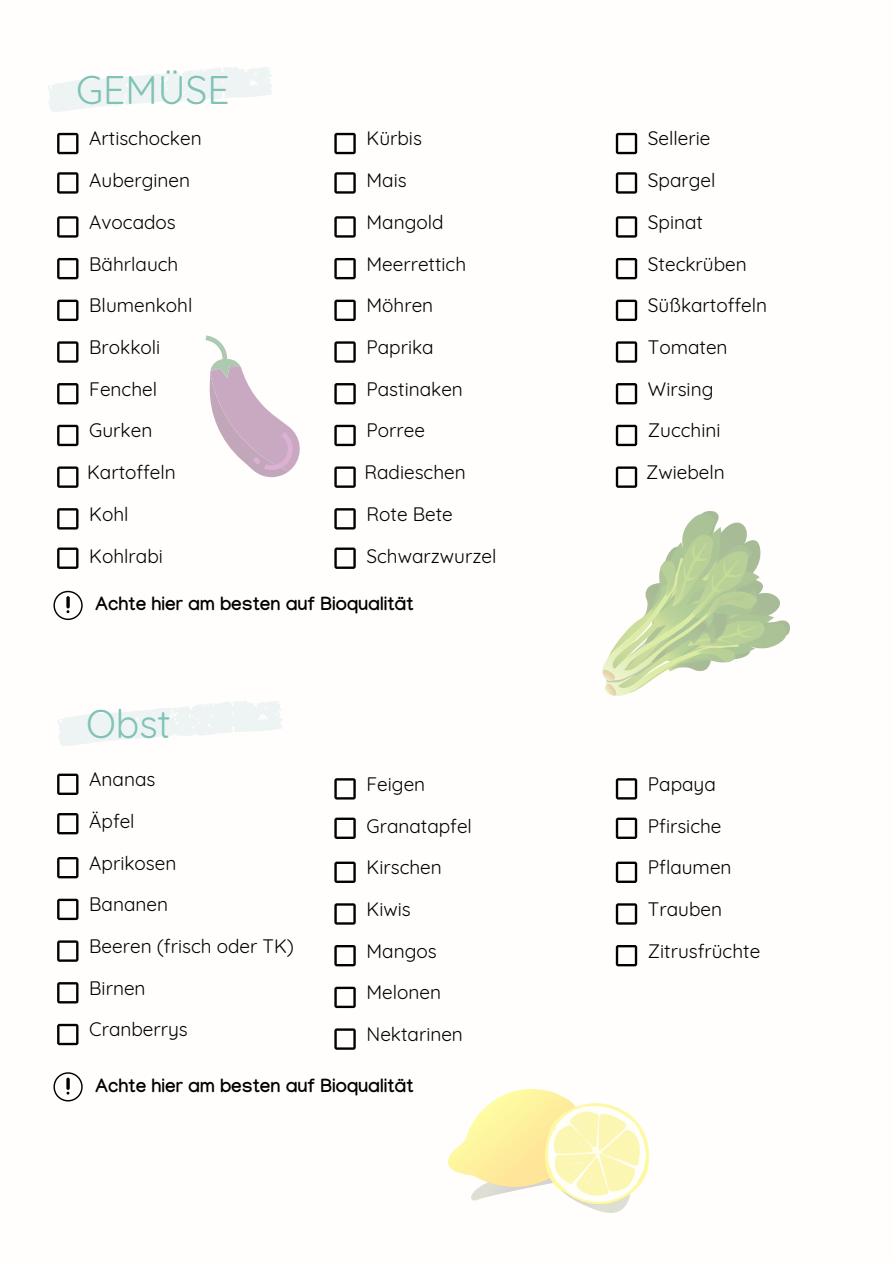
<style>
.page{position:relative;width:893px;height:1264px;background:#fff}
.page>*{position:absolute;margin:0;border:0;box-sizing:border-box;transform-origin:0 0}
.t1{font:39px "Quicksand";color:#80c2b6}
.t2{font:19.05px/41.7px "Quicksand";color:#000}
.t3{font:700 19.05px "Manjari";color:#000}
</style>
<div class="page">
<svg style="left:48px;top:67px;width:224px;height:45px"></svg>
<svg style="left:57px;top:133px;width:21px;height:21px"></svg>
<svg style="left:57px;top:172px;width:21px;height:22px"></svg>
<svg style="left:57px;top:216px;width:21px;height:22px"></svg>
<svg style="left:57px;top:258px;width:21px;height:21px"></svg>
<svg style="left:57px;top:300px;width:21px;height:21px"></svg>
<svg style="left:57px;top:341px;width:21px;height:22px"></svg>
<svg style="left:57px;top:383px;width:21px;height:21px"></svg>
<svg style="left:57px;top:425px;width:21px;height:21px"></svg>
<svg style="left:57px;top:466px;width:21px;height:22px"></svg>
<svg style="left:57px;top:508px;width:21px;height:21px"></svg>
<svg style="left:57px;top:547px;width:21px;height:22px"></svg>
<svg style="left:58px;top:701px;width:224px;height:45px"></svg>
<svg style="left:57px;top:773px;width:21px;height:22px"></svg>
<svg style="left:57px;top:813px;width:21px;height:21px"></svg>
<svg style="left:57px;top:857px;width:21px;height:21px"></svg>
<svg style="left:57px;top:898px;width:21px;height:22px"></svg>
<svg style="left:57px;top:940px;width:21px;height:21px"></svg>
<svg style="left:57px;top:982px;width:21px;height:21px"></svg>
<svg style="left:57px;top:1023px;width:21px;height:22px"></svg>
<svg style="left:334px;top:133px;width:22px;height:21px"></svg>
<svg style="left:334px;top:172px;width:22px;height:22px"></svg>
<svg style="left:334px;top:216px;width:22px;height:22px"></svg>
<svg style="left:334px;top:258px;width:22px;height:21px"></svg>
<svg style="left:334px;top:300px;width:22px;height:21px"></svg>
<svg style="left:334px;top:341px;width:22px;height:22px"></svg>
<svg style="left:334px;top:383px;width:22px;height:21px"></svg>
<svg style="left:334px;top:425px;width:22px;height:21px"></svg>
<svg style="left:334px;top:466px;width:22px;height:22px"></svg>
<svg style="left:334px;top:508px;width:22px;height:21px"></svg>
<svg style="left:334px;top:547px;width:22px;height:22px"></svg>
<svg style="left:615px;top:133px;width:22px;height:21px"></svg>
<svg style="left:615px;top:172px;width:22px;height:22px"></svg>
<svg style="left:615px;top:216px;width:22px;height:22px"></svg>
<svg style="left:615px;top:258px;width:22px;height:21px"></svg>
<svg style="left:615px;top:300px;width:22px;height:21px"></svg>
<svg style="left:615px;top:341px;width:22px;height:22px"></svg>
<svg style="left:615px;top:383px;width:22px;height:21px"></svg>
<svg style="left:615px;top:425px;width:22px;height:21px"></svg>
<svg style="left:615px;top:466px;width:22px;height:22px"></svg>
<svg style="left:334px;top:778px;width:22px;height:21px"></svg>
<svg style="left:334px;top:817px;width:22px;height:22px"></svg>
<svg style="left:334px;top:861px;width:22px;height:22px"></svg>
<svg style="left:334px;top:903px;width:22px;height:21px"></svg>
<svg style="left:334px;top:945px;width:22px;height:21px"></svg>
<svg style="left:334px;top:986px;width:22px;height:22px"></svg>
<svg style="left:334px;top:1028px;width:22px;height:21px"></svg>
<svg style="left:615px;top:778px;width:22px;height:21px"></svg>
<svg style="left:615px;top:817px;width:22px;height:22px"></svg>
<svg style="left:615px;top:861px;width:22px;height:22px"></svg>
<svg style="left:615px;top:903px;width:22px;height:21px"></svg>
<svg style="left:615px;top:945px;width:22px;height:21px"></svg>
<svg style="left:53px;top:591px;width:30px;height:29px"></svg>
<svg style="left:53px;top:1072px;width:30px;height:29px"></svg>
<svg style="left:602px;top:511px;width:188px;height:185px"></svg>
<img style="left:448px;top:1089px;width:200px;height:123px">
<svg style="left:205px;top:335px;width:95px;height:142px"></svg>
<h1 class="t1" style="left:76px;top:65px;width:155px">GEMÜSE</h1>
<p class="t2" style="left:87px;top:117px;width:116px">Artischocken<br>Auberginen<br>Avocados<br>Bährlauch<br>Blumenkohl<br>Brokkoli<br>Fenchel<br>Gurken<br>Kartoffeln<br>Kohl<br>Kohlrabi</p>
<p class="t2" style="left:364px;top:117px;width:133px">Kürbis<br>Mais<br>Mangold<br>Meerrettich<br>Möhren<br>Paprika<br>Pastinaken<br>Porree<br>Radieschen<br>Rote Bete<br>Schwarzwurzel</p>
<p class="t2" style="left:646px;top:117px;width:122px">Sellerie<br>Spargel<br>Spinat<br>Steckrüben<br>Süßkartoffeln<br>Tomaten<br>Wirsing<br>Zucchini<br>Zwiebeln</p>
<p class="t3" style="left:95px;top:596px;width:320px">Achte hier am besten auf Bioqualität</p>
<h1 class="t1" style="left:86px;top:698px;width:86px">Obst</h1>
<p class="t2" style="left:89px;top:758px;width:206px">Ananas<br>Äpfel<br>Aprikosen<br>Bananen<br>Beeren (frisch oder TK)<br>Birnen<br>Cranberrys</p>
<p class="t2" style="left:366px;top:762px;width:107px">Feigen<br>Granatapfel<br>Kirschen<br>Kiwis<br>Mangos<br>Melonen<br>Nektarinen</p>
<p class="t2" style="left:648px;top:762px;width:114px">Papaya<br>Pfirsiche<br>Pflaumen<br>Trauben<br>Zitrusfrüchte</p>
<p class="t3" style="left:95px;top:1077px;width:320px">Achte hier am besten auf Bioqualität</p>
</div>
